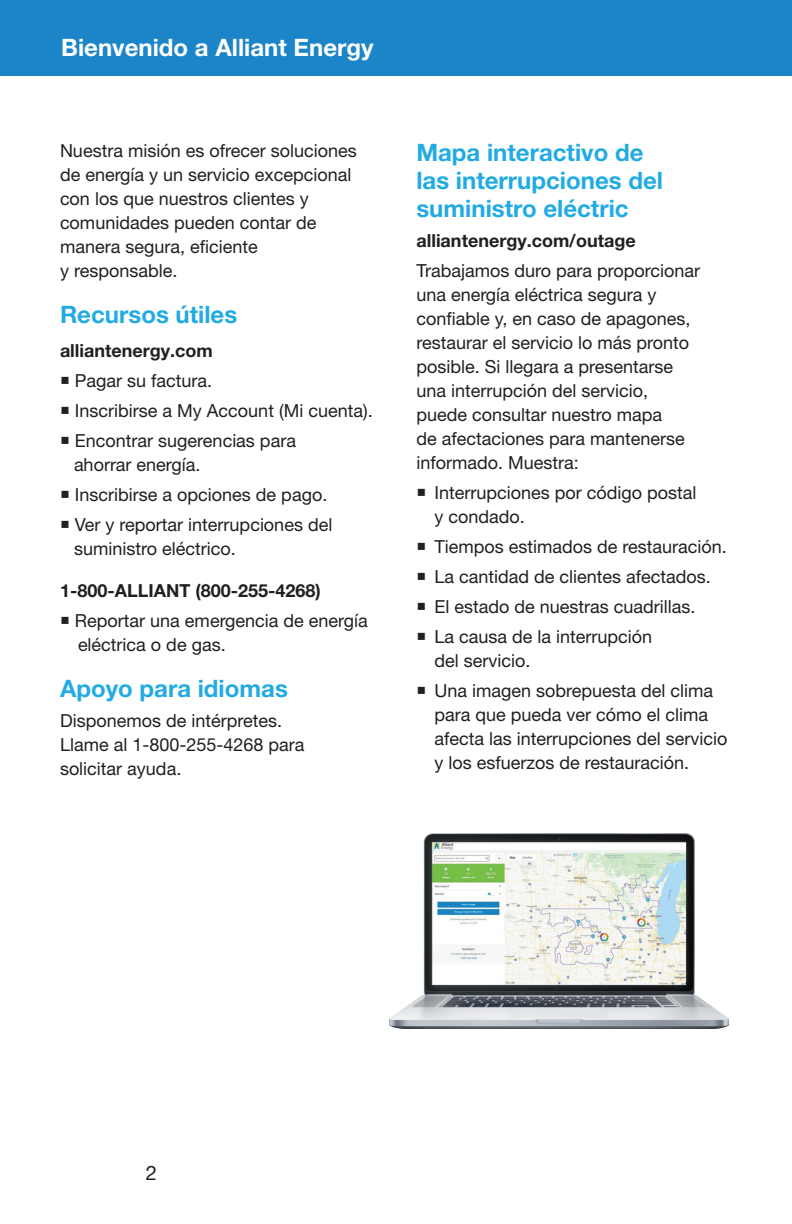
<style>
.page{position:relative;width:792px;height:1224px;background:#fff}
.page>*{position:absolute;margin:0;border:0;box-sizing:border-box;transform-origin:0 0}
.Blue_Subhead{font:700 24px/28px "Helvetica Neue LT Pro";color:#22abe2}
.body_copy{font:700 24px "Helvetica Neue LT Pro";color:#fff}
.t1{font:20px "Helvetica Neue LT Pro";color:#231f20}
.t2{font:18px/24px "Helvetica Neue LT Pro";color:#231f20}
.Blue_Subhead-2{font:700 18px "Helvetica Neue LT Pro";color:#231f20}
</style>
<div class="page">
<div style="left:0;top:0;width:792px;height:75px;background:#1b85c7"></div>
<img style="left:390px;top:834px;width:338px;height:194px">
<p class="body_copy" style="left:61px;top:32px;width:314px">Bienvenido a Alliant Energy</p>
<p class="t2" style="left:60px;top:138px;width:298px">Nuestra misión es ofrecer soluciones de energía y un servicio excepcional con los que nuestros clientes y comunidades pueden contar de manera segura, eficiente<br>y responsable.</p>
<p class="Blue_Subhead" style="left:60px;top:300px;width:179px">Recursos útiles</p>
<p class="Blue_Subhead-2" style="left:60px;top:339px;width:154px">alliantenergy.com</p>
<p class="t2" style="left:60px;top:368px;width:154px">○ Pagar su factura.</p>
<p class="t2" style="left:60px;top:398px;width:314px">○ Inscribirse a My Account (Mi cuenta).</p>
<p class="t2" style="left:74px;top:428px;width:223px;text-indent:-14px">○ Encontrar sugerencias para ahorrar energía.</p>
<p class="t2" style="left:60px;top:482px;width:269px">○ Inscribirse a opciones de pago.</p>
<p class="t2" style="left:74px;top:512px;width:260px;text-indent:-14px">○ Ver y reportar interrupciones del suministro eléctrico.</p>
<p class="Blue_Subhead-2" style="left:60px;top:579px;width:262px">1-800-ALLIANT (800-255-4268)</p>
<p class="t2" style="left:78px;top:608px;width:291px;text-indent:-18px">○ Reportar una emergencia de energía eléctrica o de gas.</p>
<p class="Blue_Subhead" style="left:60px;top:674px;width:229px">Apoyo para idiomas</p>
<p class="t2" style="left:60px;top:708px;width:246px">Disponemos de intérpretes.<br>Llame al 1-800-255-4268 para solicitar ayuda.</p>
<p class="Blue_Subhead" style="left:416px;top:138px;width:248px">Mapa interactivo de las interrupciones del suministro eléctric</p>
<p class="Blue_Subhead-2" style="left:416px;top:230px;width:221px">alliantenergy.com/outage</p>
<p class="t2" style="left:416px;top:258px;width:285px">Trabajamos duro para proporcionar una energía eléctrica segura y confiable y, en caso de apagones, restaurar el servicio lo más pronto posible. Si llegara a presentarse una interrupción del servicio, puede consultar nuestro mapa<br>de afectaciones para mantenerse informado. Muestra:</p>
<p class="t2" style="left:434px;top:480px;width:264px;text-indent:-18px">○ Interrupciones por código postal y condado.</p>
<p class="t2" style="left:416px;top:534px;width:312px">○ Tiempos estimados de restauración.</p>
<p class="t2" style="left:416px;top:564px;width:296px">○ La cantidad de clientes afectados.</p>
<p class="t2" style="left:416px;top:594px;width:281px">○ El estado de nuestras cuadrillas.</p>
<p class="t2" style="left:434px;top:624px;width:219px;text-indent:-18px">○ La causa de la interrupción del servicio.</p>
<p class="t2" style="left:434px;top:678px;width:295px;text-indent:-18px">○ Una imagen sobrepuesta del clima para que pueda ver cómo el clima afecta las interrupciones del servicio y los esfuerzos de restauración.</p>
<p class="t1" style="left:146px;top:1161px;width:13px">2</p>
</div>
